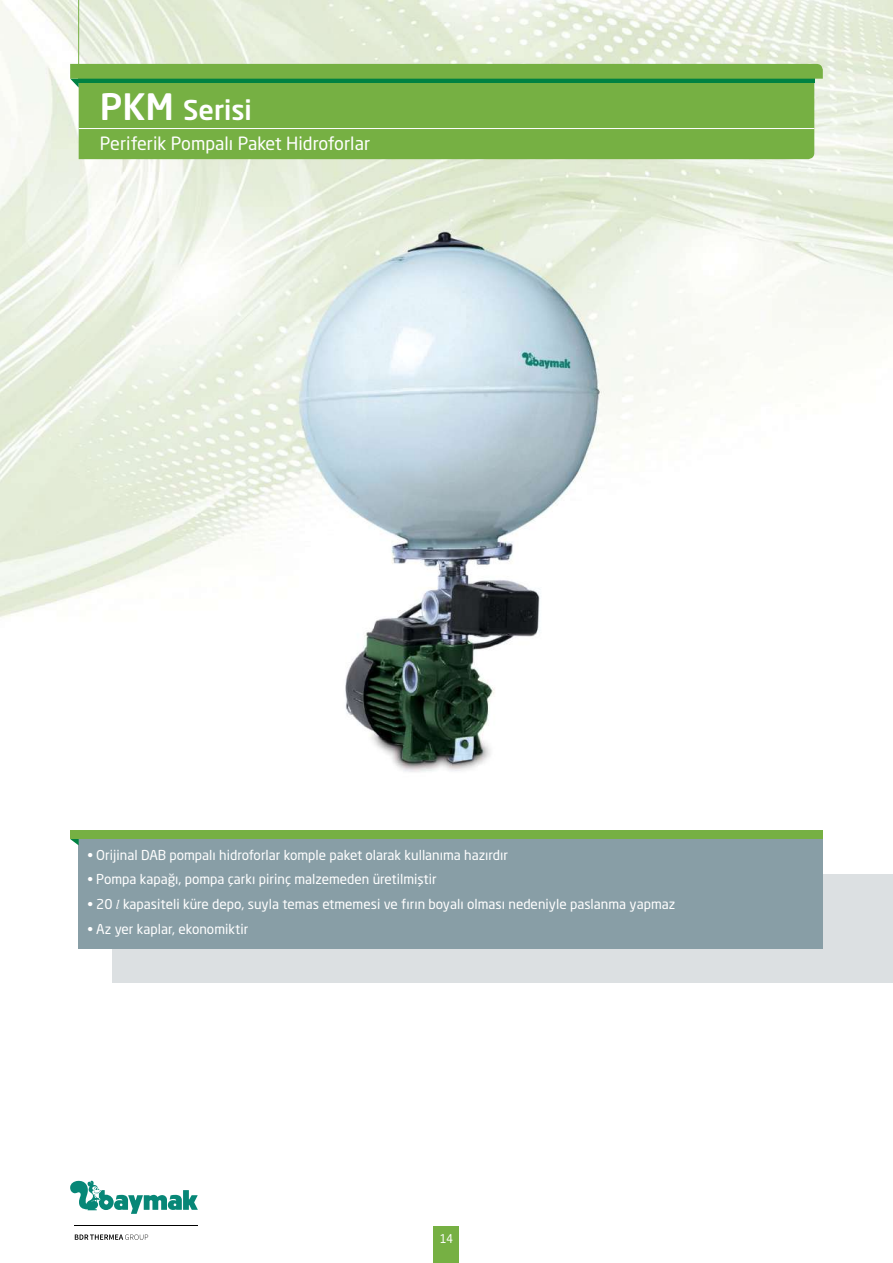
<style>
.page{position:relative;width:893px;height:1263px;background:#fff}
.page>*{position:absolute;margin:0;border:0;box-sizing:border-box;transform-origin:0 0}
.t1{font:500 27px "Neo Sans W1 G";color:#fff}
.t2{font:18px "Neo Sans W1 G";color:#fff}
.t3{font:13.5px "Neo Sans W1 G";color:#fff}
.t4{font:12px "Neo Sans W1 G";color:#fff;scale:.9 1}
.s1{font-size:36px}
.s2{font-family:"Times";font-style:italic}
</style>
<div class="page">
<img style="left:0;top:0;width:893px;height:1263px">
<hr style="left:78px;top:0;width:1px;height:67px;background:#76b043">
<div style="left:79px;top:88px;width:735px;height:71px;background:#76b043"></div>
<svg style="left:70px;top:64px;width:753px;height:24px;background:#61a844"></svg>
<hr style="left:79px;top:128px;width:735px;height:1px;background:#fff">
<div style="left:113px;top:874px;width:780px;height:108px;background:#dce0e2"></div>
<div style="left:79px;top:839px;width:744px;height:109px;background:#889ea6"></div>
<svg style="left:70px;top:830px;width:753px;height:15px"></svg>
<div style="left:434px;top:1226px;width:25px;height:37px;background:#76b043"></div>
<svg style="left:70px;top:1181px;width:128px;height:33px"></svg>
<hr style="left:74px;top:1225px;width:124px;height:1px;background:#000">
<svg style="left:75px;top:1234px;width:73px;height:6px"></svg>
<h1 class="t1" style="left:100px;top:93px;width:153px"><span class="s1">PKM</span> Serisi</h1>
<h2 class="t2" style="left:100px;top:132px;width:272px">Periferik Pompalı Paket Hidroforlar</h2>
<p class="t3" style="left:87px;top:846px;width:422px">• Orijinal DAB pompalı hidroforlar komple paket olarak kullanıma hazırdır</p>
<p class="t3" style="left:87px;top:871px;width:351px">• Pompa kapağı, pompa çarkı pirinç malzemeden üretilmiştir</p>
<p class="t3" style="left:87px;top:896px;width:590px">• 20 <span class="s2">l</span> kapasiteli küre depo, suyla temas etmemesi ve fırın boyalı olması nedeniyle paslanma yapmaz</p>
<p class="t3" style="left:87px;top:920px;width:162px">• Az yer kaplar, ekonomiktir</p>
<p class="t4" style="left:440px;top:1231px;width:16px">14</p>
</div>
